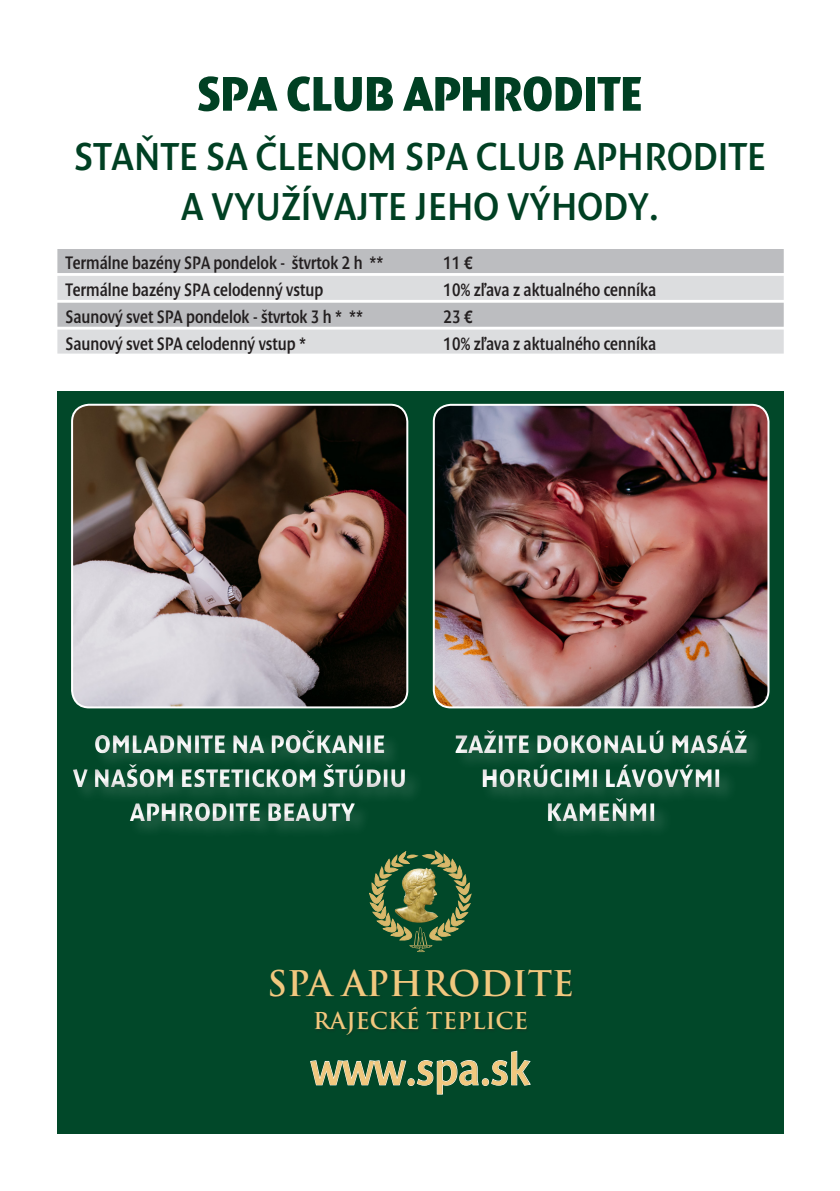
<style>
.page{position:relative;width:840px;height:1191px;background:#fff}
.page>*{position:absolute;margin:0;border:0;box-sizing:border-box;transform-origin:0 0}
.t1{font:49.4px "Denda New CE Black Con";color:#004023}
.t2{font:46px "Denda New CE";color:#f1c87e;scale:.9 1}
.t3{font:39.6px "Denda New CE";color:#004023;scale:.94 1}
.t4{font:700 34.4px "Trajan Pro";color:#f1c87e}
.t5{font:700 26px/34px "Denda New CE";color:#fff;text-align:center;scale:.9 1}
.t6{font:700 22.6px "Trajan Pro";color:#f1c87e}
.t7{font:18.4px "Denda New CE";color:#231f20;scale:.84 1}
</style>
<div class="page">
<div style="left:57px;top:391px;width:726px;height:743px;background:#014829"></div>
<div style="left:57px;top:249px;width:726px;height:24px;background:#bcbdc0"></div>
<div style="left:57px;top:276px;width:726px;height:24px;background:#dcdddf"></div>
<div style="left:57px;top:303px;width:726px;height:24px;background:#bcbdc0"></div>
<div style="left:57px;top:329px;width:726px;height:24px;background:#dcdddf"></div>
<div style="left:68px;top:728px;width:357px;height:119px;background:#231f20;opacity:.5"></div>
<img style="left:72px;top:405px;width:335px;height:302px">
<div style="left:71px;top:404px;width:337px;height:304px;border:2px solid #fff;border-radius:17px"></div>
<img style="left:435px;top:405px;width:333px;height:302px">
<div style="left:432px;top:404px;width:337px;height:304px;border:2px solid #fff;border-radius:17px"></div>
<div style="left:436px;top:728px;width:329px;height:119px;background:#231f20;opacity:.5"></div>
<svg style="left:369px;top:851px;width:102px;height:101px"></svg>
<img style="left:394px;top:867px;width:44px;height:55px">
<svg style="left:310px;top:1060px;width:96px;height:25px"></svg>
<div style="left:407px;top:1078px;width:7px;height:7px;border:1px solid #fff;border-radius:50%"></div>
<svg style="left:416px;top:1060px;width:62px;height:34px"></svg>
<div style="left:481px;top:1078px;width:7px;height:7px;border:1px solid #fff;border-radius:50%"></div>
<svg style="left:491px;top:1050px;width:40px;height:36px"></svg>
<p class="t1" style="left:197px;top:65px;width:446px">SPA CLUB APHRODITE</p>
<p class="t3" style="left:74px;top:134px;width:737px">STAŇTE SA ČLENOM SPA CLUB APHRODITE</p>
<p class="t3" style="left:181px;top:183px;width:509px">A VYUŽÍVAJTE JEHO VÝHODY.</p>
<p class="t7" style="left:65px;top:252px;width:380px">Termálne bazény SPA pondelok - štvrtok 2 h **</p>
<p class="t7" style="left:443px;top:252px;width:37px">11€</p>
<p class="t7" style="left:65px;top:279px;width:308px">Termálne bazény SPA celodenný vstup</p>
<p class="t7" style="left:443px;top:279px;width:254px">10% zľava z aktualného cenníka</p>
<p class="t7" style="left:65px;top:306px;width:355px">Saunový svet SPA pondelok - štvrtok 3 h * **</p>
<p class="t7" style="left:443px;top:306px;width:37px">23€</p>
<p class="t7" style="left:65px;top:333px;width:288px">Saunový svet SPA celodenný vstup *</p>
<p class="t7" style="left:443px;top:333px;width:254px">10% zľava z aktualného cenníka</p>
<h3 class="t5" style="left:73px;top:728px;width:372px">OMLADNITE NA POČKANIE<br>V NAŠOM ESTETICKOM ŠTÚDIU<br>APHRODITE BEAUTY</h3>
<h3 class="t5" style="left:454px;top:728px;width:326px">ZAŽITE DOKONALÚ MASÁŽ<br>HORÚCIMI LÁVOVÝMI<br>KAMEŇMI</h3>
<p class="t4" style="left:267px;top:962px;width:308px">SPA APHRODITE</p>
<p class="t6" style="left:313px;top:1007px;width:216px">RAJECKÉ TEPLICE</p>
<p class="t2" style="left:310px;top:1042px;width:245px">www.spa.sk</p>
</div>
